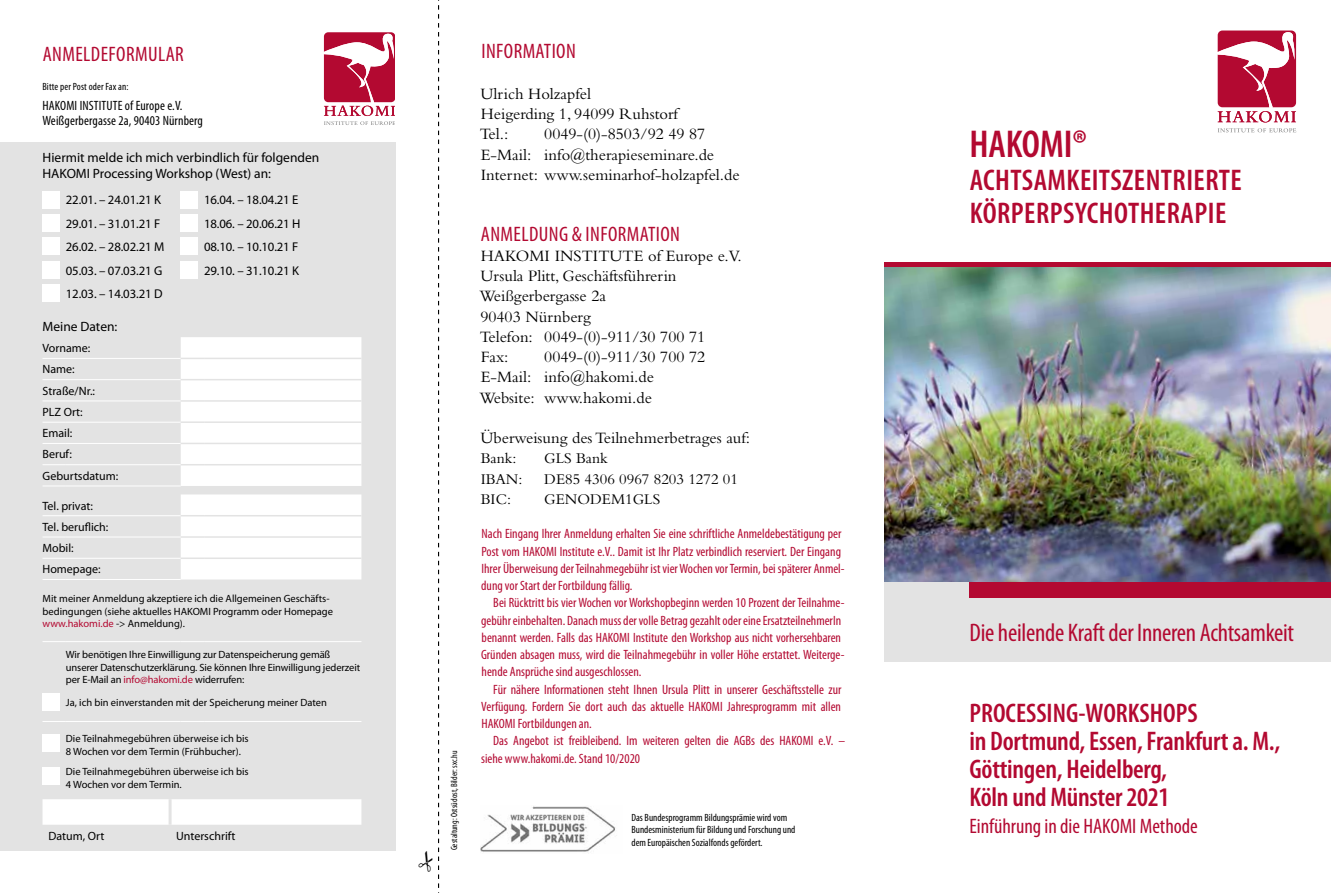
<style>
.page{position:relative;width:1331px;height:893px;background:#fff}
.page>*{position:absolute;margin:0;border:0;box-sizing:border-box;transform-origin:0 0}
.t1{font:600 condensed 39px "Myriad Pro";letter-spacing:-.005em;color:#b30931}
.t2{font:600 condensed 30px/33px "Myriad Pro";letter-spacing:.015em;color:#b30931}
.t3{font:600 condensed 27px/27.8px "Myriad Pro";letter-spacing:-.01em;color:#b30931}
.t4{font:condensed 25.5px "Myriad Pro";letter-spacing:-.01em;color:#b30931}
.t5{font:condensed 21px "Myriad Pro";letter-spacing:.02em;color:#b30931}
.t6{font:condensed 21px "Myriad Pro";color:#b30931}
.t7{font:16.5px/20.2px "Bembo";color:#000}
.t8{font:15.45px "Bembo";color:#000}
.t9{font:condensed 13.5px/17.2px "Myriad Pro";color:#b30931}
.t10{font:13.5px/16.2px "Myriad Pro";color:#000}
.t11{font:condensed 13.5px/15px "Myriad Pro";letter-spacing:.01em;color:#000}
.t12{font:12.75px "Myriad Pro";letter-spacing:-.01em;color:#000}
.t13{font:12px/21.3px "Myriad Pro";color:#000}
.t14{font:10.5px/12.6px "Myriad Pro";color:#000}
.t15{font:condensed 10.5px/12.6px "Myriad Pro";color:#000}
.t16{font:condensed 9px "Myriad Pro";color:#000}
.s1{color:#b30931}
</style>
<div class="page">
<img style="left:884px;top:267px;width:447px;height:315px">
<svg style="left:438px;top:0;width:1px;height:893px"></svg>
<div style="left:884px;top:262px;width:447px;height:5px;background:#b30931"></div>
<div style="left:884px;top:582px;width:447px;height:80px;background:#e3e3e3"></div>
<svg style="left:1218px;top:31px;width:78px;height:91px"></svg>
<svg style="left:1218px;top:128px;width:78px;height:4px"></svg>
<div style="left:969px;top:582px;width:362px;height:15px;background:#b30931"></div>
<div style="left:0;top:142px;width:395px;height:708px;background:#e3e3e3"></div>
<svg style="left:324px;top:32px;width:71px;height:93px"></svg>
<svg style="left:43px;top:358px;width:23px;height:1px"></svg>
<hr style="left:66px;top:358px;width:115px;height:1px;background:#fff">
<svg style="left:43px;top:379px;width:23px;height:1px"></svg>
<hr style="left:66px;top:379px;width:115px;height:1px;background:#fff">
<svg style="left:43px;top:401px;width:23px;height:1px"></svg>
<hr style="left:66px;top:401px;width:115px;height:1px;background:#fff">
<svg style="left:43px;top:422px;width:23px;height:1px"></svg>
<hr style="left:66px;top:422px;width:115px;height:1px;background:#fff">
<svg style="left:43px;top:443px;width:23px;height:1px"></svg>
<hr style="left:66px;top:443px;width:115px;height:1px;background:#fff">
<svg style="left:43px;top:515px;width:23px;height:1px"></svg>
<hr style="left:66px;top:515px;width:115px;height:1px;background:#fff">
<svg style="left:43px;top:537px;width:23px;height:1px"></svg>
<hr style="left:66px;top:537px;width:115px;height:1px;background:#fff">
<svg style="left:43px;top:558px;width:23px;height:1px"></svg>
<hr style="left:66px;top:558px;width:115px;height:1px;background:#fff">
<svg style="left:43px;top:464px;width:23px;height:1px"></svg>
<hr style="left:66px;top:464px;width:115px;height:1px;background:#fff">
<svg style="left:43px;top:486px;width:23px;height:1px"></svg>
<hr style="left:66px;top:486px;width:115px;height:1px;background:#fff">
<svg style="left:43px;top:579px;width:23px;height:1px"></svg>
<hr style="left:66px;top:579px;width:115px;height:1px;background:#fff">
<svg style="left:181px;top:337px;width:180px;height:242px;background:#fcfcfc"></svg>
<hr style="left:204px;top:464px;width:157px;height:1px;background:#e3e3e3">
<svg style="left:43px;top:721px;width:23px;height:1px"></svg>
<hr style="left:66px;top:721px;width:115px;height:1px;background:#fff">
<svg style="left:181px;top:721px;width:23px;height:1px"></svg>
<hr style="left:204px;top:721px;width:157px;height:1px;background:#fff">
<svg style="left:43px;top:641px;width:23px;height:1px"></svg>
<hr style="left:66px;top:641px;width:115px;height:1px;background:#fff">
<svg style="left:181px;top:641px;width:23px;height:1px"></svg>
<hr style="left:204px;top:641px;width:157px;height:1px;background:#fff">
<div style="left:43px;top:191px;width:17px;height:17px;background:#fff"></div>
<div style="left:181px;top:191px;width:17px;height:17px;background:#fff"></div>
<div style="left:43px;top:215px;width:17px;height:17px;background:#fff"></div>
<div style="left:181px;top:215px;width:17px;height:17px;background:#fff"></div>
<div style="left:43px;top:238px;width:17px;height:17px;background:#fff"></div>
<div style="left:181px;top:238px;width:17px;height:17px;background:#fff"></div>
<div style="left:43px;top:261px;width:17px;height:17px;background:#fff"></div>
<div style="left:181px;top:261px;width:17px;height:17px;background:#fff"></div>
<div style="left:43px;top:285px;width:17px;height:17px;background:#fff"></div>
<div style="left:43px;top:694px;width:17px;height:17px;background:#fff"></div>
<div style="left:43px;top:734px;width:17px;height:17px;background:#fff"></div>
<div style="left:43px;top:767px;width:17px;height:17px;background:#fff"></div>
<div style="left:43px;top:799px;width:318px;height:26px;background:#fff"></div>
<hr style="left:169px;top:799px;width:3px;height:26px;background:#e3e3e3">
<img style="left:480px;top:806px;width:136px;height:46px">
<h3 class="t5" style="left:43px;top:43px;width:143px">ANMELDEFORMULAR</h3>
<p class="t15" style="left:43px;top:81px;width:87px">Bitte per Post oder Fax an:</p>
<p class="t11" style="left:43px;top:98px;width:162px">HAKOMI INSTITUTE of Europe e.V.<br>Weißgerbergasse 2a, 90403 Nürnberg</p>
<p class="t10" style="left:43px;top:149px;width:278px">Hiermit melde ich mich verbindlich für folgenden<br>HAKOMI Processing Workshop (West) an:</p>
<p class="t12" style="left:66px;top:193px;width:97px">22.01. – 24.01.21 K</p>
<p class="t12" style="left:204px;top:193px;width:96px">16.04. – 18.04.21 E</p>
<p class="t12" style="left:66px;top:217px;width:96px">29.01. – 31.01.21 F</p>
<p class="t12" style="left:204px;top:217px;width:98px">18.06. – 20.06.21 H</p>
<p class="t12" style="left:66px;top:240px;width:100px">26.02. – 28.02.21 M</p>
<p class="t12" style="left:204px;top:240px;width:96px">08.10. – 10.10.21 F</p>
<p class="t12" style="left:66px;top:263px;width:98px">05.03. – 07.03.21 G</p>
<p class="t12" style="left:204px;top:263px;width:97px">29.10. – 31.10.21 K</p>
<p class="t12" style="left:66px;top:287px;width:98px">12.03. – 14.03.21 D</p>
<p class="t10" style="left:43px;top:319px;width:76px">Meine Daten:</p>
<p class="t13" style="left:43px;top:338px;width:77px">Vorname:<br>Name:<br>Straße/Nr.:<br>PLZ Ort:<br>Email:<br>Beruf:<br>Geburtsdatum:</p>
<p class="t13" style="left:43px;top:495px;width:67px">Tel. privat:<br>Tel. beruflich:<br>Mobil:<br>Homepage:</p>
<p class="t14" style="left:43px;top:592px;width:292px">Mit meiner Anmeldung akzeptiere ich die Allgemeinen Geschäfts&shy;bedingungen (siehe aktuelles HAKOMI Programm oder Homepage <span class="s1">www.hakomi.de</span> -&gt; Anmeldung).</p>
<p class="t14" style="left:66px;top:648px;width:296px">Wir benötigen Ihre Einwilligung zur Datenspeicherung gemäß unserer Datenschutzerklärung. Sie können Ihre Einwilligung jederzeit per E-Mail an <span class="s1">info@hakomi.de</span> widerrufen:</p>
<p class="t14" style="left:66px;top:697px;width:263px">Ja, ich bin einverstanden mit der Speicherung meiner Daten</p>
<p class="t14" style="left:66px;top:732px;width:184px">Die Teilnahmegebühren überweise ich bis<br>8 Wochen vor dem Termin (Frühbucher).</p>
<p class="t14" style="left:66px;top:766px;width:184px">Die Teilnahmegebühren überweise ich bis<br>4 Wochen vor dem Termin.</p>
<p class="t13" style="left:49px;top:825px;width:57px">Datum, Ort</p>
<p class="t13" style="left:176px;top:825px;width:61px">Unterschrift</p>
<p class="t16" style="left:449px;top:850px;width:101px;rotate:-90deg">Gestaltung: Ostsüdost, Bilder: sxc.hu</p>
<h3 class="t5" style="left:481px;top:40px;width:96px">INFORMATION</h3>
<p class="t7" style="left:480px;top:83px;width:200px">Ulrich Holzapfel<br>Heigerding 1, 94099 Ruhstorf<br>Tel.:</p>
<p class="t7" style="left:481px;top:124px;width:260px;text-indent:64px">0049-(0)-8503/92 49 87<br>E-Mail: info@therapieseminare.de<br>Internet: www.seminarhof-holzapfel.de</p>
<h3 class="t5" style="left:481px;top:222px;width:201px">ANMELDUNG &amp; INFORMATION</h3>
<p class="t7" style="left:479px;top:245px;width:264px">HAKOMI INSTITUTE of Europe e.V.<br>Ursula Plitt, Geschäftsführerin<br>Weißgerbergasse 2a<br>90403 Nürnberg<br>Telefon: 0049-(0)-911/30 700 71<br>Fax:</p>
<p class="t7" style="left:479px;top:346px;width:227px;text-indent:65px">0049-(0)-911/30 700 72<br>E-Mail: info@hakomi.de<br>Website: www.hakomi.de</p>
<p class="t7" style="left:480px;top:427px;width:271px">Überweisung des Teilnehmerbetrages auf:</p>
<p class="t8" style="left:481px;top:449px;width:37px">Bank:</p>
<p class="t8" style="left:544px;top:449px;width:65px">GLS Bank</p>
<p class="t8" style="left:481px;top:470px;width:43px">IBAN:</p>
<p class="t8" style="left:544px;top:470px;width:195px">DE85 4306 0967 8203 1272 01</p>
<p class="t8" style="left:481px;top:490px;width:32px">BIC:</p>
<p class="t8" style="left:544px;top:490px;width:118px">GENODEM1GLS</p>
<p class="t9" style="left:481px;top:525px;width:365px">Nach Eingang Ihrer Anmeldung erhalten Sie eine schriftliche Anmeldebestätigung per Post vom HAKOMI Institute e.V.. Damit ist Ihr Platz verbindlich reserviert. Der Eingang Ihrer Überweisung der Teilnahmegebühr ist vier Wochen vor Termin, bei späterer Anmel&shy;dung vor Start der Fortbildung fällig.</p>
<p class="t9" style="left:481px;top:594px;width:365px;text-indent:12px">Bei Rücktritt bis vier Wochen vor Workshopbeginn werden 10 Prozent der Teilnahme&shy;gebühr einbehalten. Danach muss der volle Betrag gezahlt oder eine ErsatzteilnehmerIn benannt werden. Falls das HAKOMI Institute den Workshop aus nicht vorhersehbaren Gründen absagen muss, wird die Teilnahmegebühr in voller Höhe erstattet. Weiterge&shy;hende Ansprüche sind ausgeschlossen.</p>
<p class="t9" style="left:481px;top:681px;width:362px;text-align:justify;text-indent:12px">Für nähere Informationen steht Ihnen Ursula Plitt in unserer Geschäftsstelle zur Verfügung. Fordern Sie dort auch das aktuelle HAKOMI Jahresprogramm mit allen HAKOMI Fortbildungen an.</p>
<p class="t9" style="left:481px;top:732px;width:366px;text-indent:12px">Das Angebot ist freibleibend. Im weiteren gelten die AGBs des HAKOMI e.V. – siehe www.hakomi.de. Stand 10/2020</p>
<p class="t15" style="left:631px;top:811px;width:166px">Das Bundesprogramm Bildungsprämie wird vom<br>Bundesministerium für Bildung und Forschung und dem Europäischen Sozialfonds gefördert.</p>
<h1 class="t1" style="left:969px;top:123px;width:119px">HAKOMI®</h1>
<h2 class="t2" style="left:970px;top:164px;width:274px">ACHTSAMKEITSZENTRIERTE<br>KÖRPERPSYCHOTHERAPIE</h2>
<h3 class="t4" style="left:969px;top:619px;width:326px">Die heilende Kraft der Inneren Achtsamkeit</h3>
<h3 class="t3" style="left:969px;top:700px;width:312px">PROCESSING-WORKSHOPS<br>in Dortmund, Essen, Frankfurt a. M.,<br>Göttingen, Heidelberg,<br>Köln und Münster 2021</h3>
<h3 class="t6" style="left:969px;top:814px;width:230px">Einführung in die HAKOMI Methode</h3>
</div>
